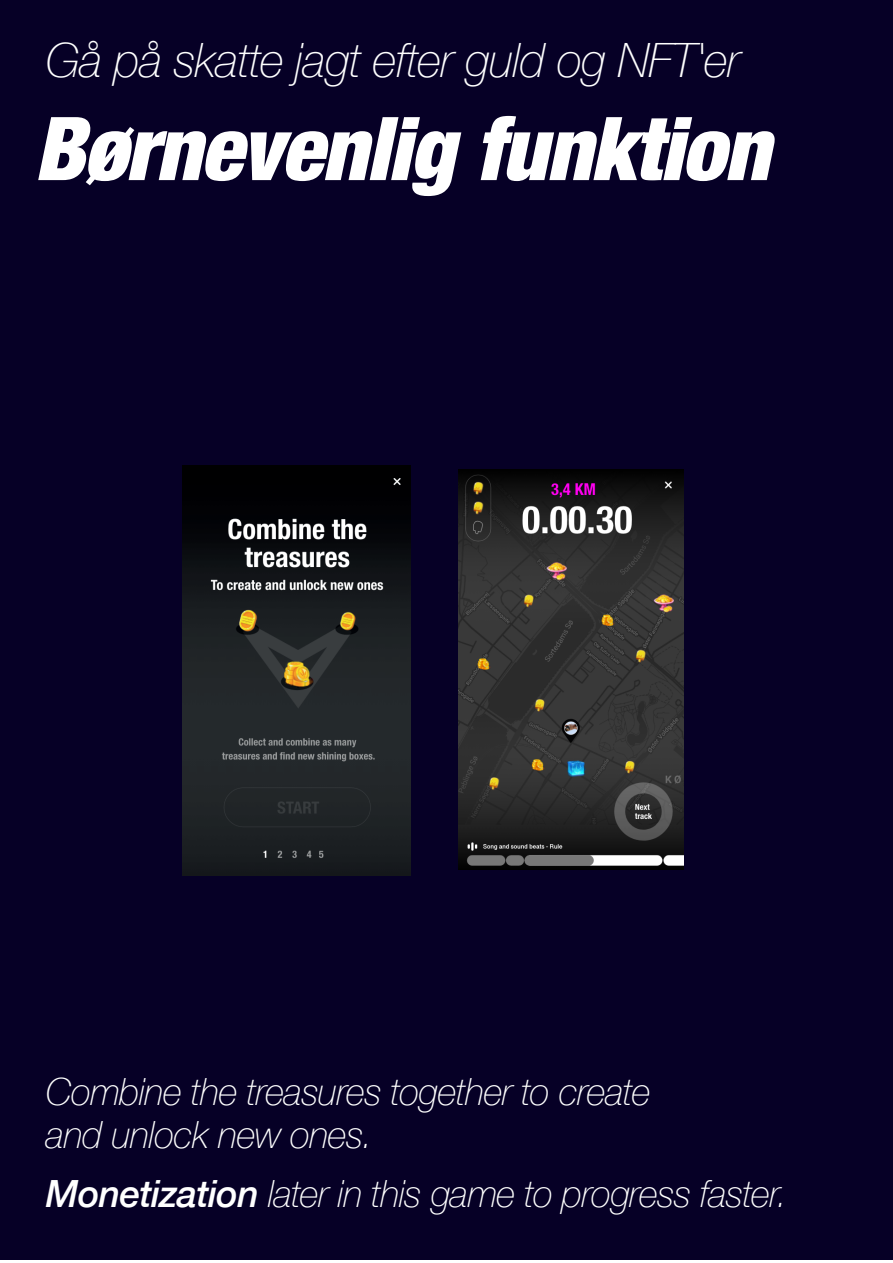
<style>
.page{position:relative;width:893px;height:1263px;background:#fff}
.page>*{position:absolute;margin:0;border:0;box-sizing:border-box;transform-origin:0 0}
.t1{font:italic 900 condensed 88.2px "Helvetica Neue";color:#fff}
.t2{font:italic 100 47.4px "Helvetica Neue";letter-spacing:-.015em;color:#fff}
.t3{font:italic 100 37.5px/42.9px "Helvetica Neue";letter-spacing:-.015em;color:#fff}
.s1{font-weight:500}
</style>
<div class="page">
<div style="left:0;top:0;width:892px;height:1260px;background:#060026"></div>
<img style="left:459px;top:469px;width:225px;height:401px">
<img style="left:183px;top:465px;width:227px;height:411px">
<p class="t2" style="left:46px;top:24px;width:696px">Gå på skatte jagt efter guld og NFT'er</p>
<h1 class="t1" style="left:34px;top:76px;width:765px">Børnevenligfunktion</h1>
<p class="t3" style="left:46px;top:1069px;width:606px">Combine the treasures together to create and unlock new ones.</p>
<p class="t3" style="left:46px;top:1170px;width:743px"><span class="s1">Monetization</span> later in this game to progress faster.</p>
</div>
